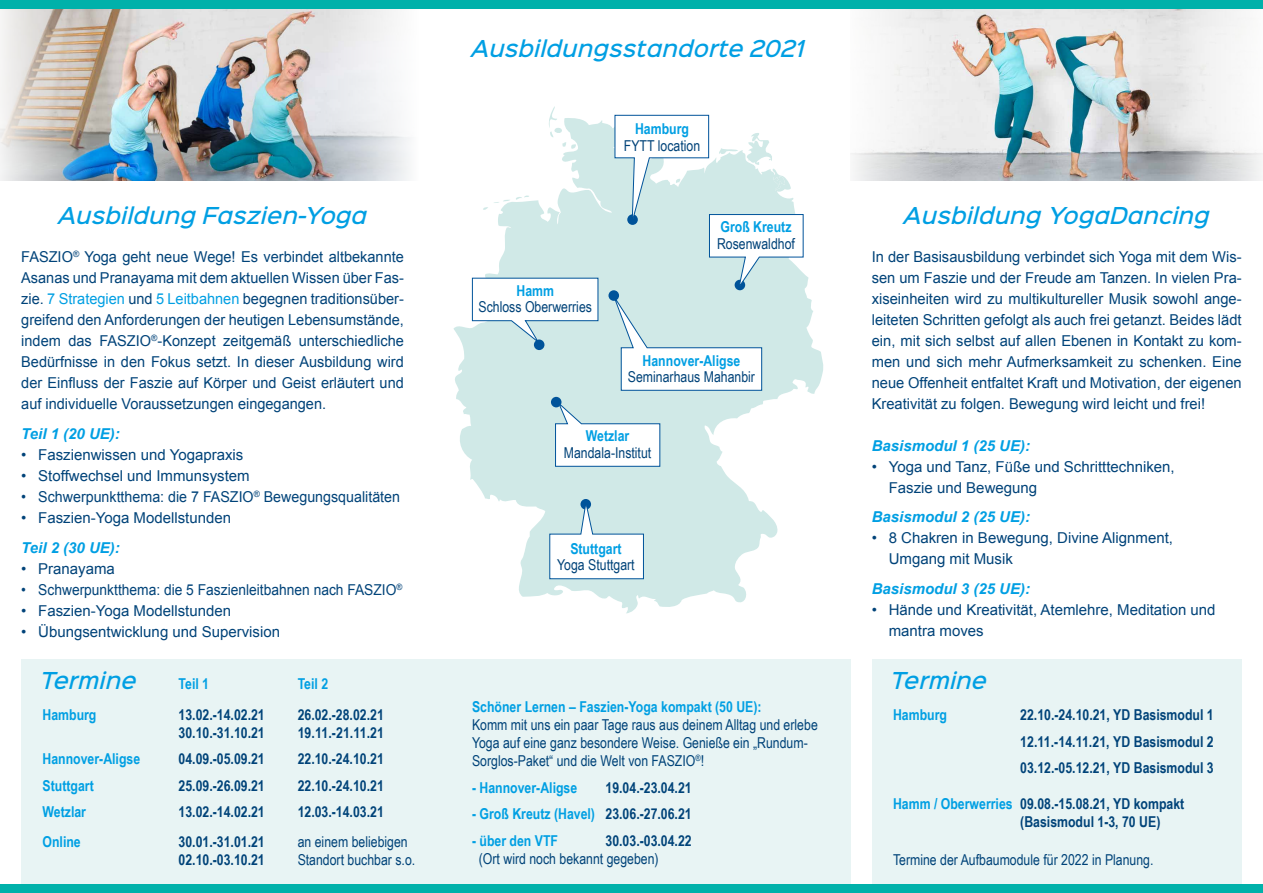
<style>
.page{position:relative;width:1263px;height:893px;background:#fff}
.page>*{position:absolute;margin:0;border:0;box-sizing:border-box;transform-origin:0 0}
.t1{font:italic 500 21px "Sinkin Sans 500";color:#009fe3}
.t2{font:15px/21px "Arial";color:#004379}
.t3{font:700 15px/26.5px "Arial Narrow";color:#004379;text-align:justify}
.t4{font:15px/18px "Arial Narrow";color:#004379}
.t5{font:700 15px "Arial Narrow";color:#009fe3}
.t6{font:italic 700 15px "Arial";color:#009fe3}
.t7{font:15px "Arial";color:#004379;scale:.92 1}
.t8{font:15px "Arial";color:#004379;scale:.95 1}
.s1{color:#009fe3}
.s2{color:#004379}
</style>
<div class="page">
<svg style="left:453px;top:118px;width:371px;height:495px;fill:#d0e9e7"></svg>
<svg style="left:546px;top:106px;width:30px;height:43px"></svg>
<svg style="left:483px;top:195px;width:46px;height:16px"></svg>
<svg style="left:608px;top:290px;width:11px;height:11px"></svg>
<div style="left:580px;top:499px;width:11px;height:10px;background:#00539a;border-radius:50%"></div>
<div style="left:551px;top:397px;width:10px;height:10px;background:#00539a;border-radius:50%"></div>
<div style="left:534px;top:339px;width:10px;height:11px;background:#00539a;border-radius:50%"></div>
<img style="left:104px;top:9px;width:204px;height:172px">
<img style="left:0;top:9px;width:104px;height:172px">
<svg style="left:308px;top:9px;width:102px;height:172px"></svg>
<img style="left:957px;top:9px;width:204px;height:172px">
<svg style="left:851px;top:9px;width:106px;height:172px;fill:#f1f1f1"></svg>
<svg style="left:1161px;top:9px;width:102px;height:172px;fill:#efefef"></svg>
<div style="left:872px;top:659px;width:370px;height:225px;background:#e8f4f4"></div>
<div style="left:21px;top:659px;width:829px;height:225px;background:#e8f4f4"></div>
<div style="left:0;top:0;width:1263px;height:9px;background:#00b1aa"></div>
<div style="left:0;top:884px;width:1263px;height:9px;background:#00b1aa"></div>
<svg style="left:472px;top:277px;width:127px;height:68px"></svg>
<svg style="left:549px;top:501px;width:95px;height:78px"></svg>
<svg style="left:611px;top:115px;width:193px;height:276px"></svg>
<svg style="left:555px;top:401px;width:106px;height:66px"></svg>
<h1 class="t1" style="left:58px;top:197px;width:311px">Ausbildung Faszien-Yoga</h1>
<p class="t2" style="left:21px;top:246px;width:384px;text-align:justify">FASZIO<sup>®</sup> Yoga geht neue Wege! Es verbindet altbekannte Asanas und Pranayama mit dem aktuellen Wissen über Fas&shy;zie. <span class="s1">7 Strategien</span> und <span class="s1">5 Leitbahnen</span> begegnen traditionsüber&shy;greifend den Anforderungen der heutigen Lebensumstände, indem das FASZIO<sup>®</sup>-Konzept zeitgemäß unterschiedliche Bedürfnisse in den Fokus setzt. In dieser Ausbildung wird der Einfluss der Faszie auf Körper und Geist erläutert und auf individuelle Voraussetzungen eingegangen.</p>
<p class="t6" style="left:21px;top:423px;width:100px">Teil 1 (20 UE):</p>
<p class="t2" style="left:21px;top:444px;width:224px">• Faszienwissen und Yogapraxis</p>
<p class="t2" style="left:21px;top:465px;width:230px">• Stoffwechsel und Immunsystem</p>
<p class="t8" style="left:21px;top:487px;width:400px">• Schwerpunktthema: die 7 FASZIO<sup>®</sup> Bewegungsqualitäten</p>
<p class="t2" style="left:21px;top:507px;width:211px">• Faszien-Yoga Modellstunden</p>
<p class="t6" style="left:21px;top:537px;width:100px">Teil 2 (30 UE):</p>
<p class="t2" style="left:21px;top:558px;width:95px">• Pranayama</p>
<p class="t7" style="left:21px;top:579px;width:416px">• Schwerpunktthema: die 5 Faszienleitbahnen nach FASZIO<sup>®</sup></p>
<p class="t2" style="left:21px;top:600px;width:211px">• Faszien-Yoga Modellstunden</p>
<p class="t2" style="left:21px;top:621px;width:260px">• Übungsentwicklung und Supervision</p>
<h1 class="t1" style="left:40px;top:662px;width:98px">Termine</h1>
<p class="t5" style="left:179px;top:672px;width:32px">Teil 1</p>
<p class="t5" style="left:298px;top:672px;width:32px">Teil 2</p>
<p class="t5" style="left:43px;top:703px;width:55px">Hamburg</p>
<p class="t3" style="left:179px;top:700px;width:88px">13.02.-14.02.21</p>
<p class="t3" style="left:298px;top:700px;width:88px">26.02.-28.02.21</p>
<p class="t3" style="left:179px;top:718px;width:88px">30.10.-31.10.21</p>
<p class="t3" style="left:298px;top:718px;width:88px">19.11.-21.11.21</p>
<p class="t5" style="left:43px;top:747px;width:99px">Hannover-Aligse</p>
<p class="t3" style="left:179px;top:745px;width:88px">04.09.-05.09.21</p>
<p class="t3" style="left:298px;top:745px;width:88px">22.10.-24.10.21</p>
<p class="t5" style="left:43px;top:774px;width:53px">Stuttgart</p>
<p class="t3" style="left:179px;top:771px;width:88px">25.09.-26.09.21</p>
<p class="t3" style="left:298px;top:771px;width:88px">22.10.-24.10.21</p>
<p class="t5" style="left:43px;top:800px;width:45px">Wetzlar</p>
<p class="t3" style="left:179px;top:798px;width:88px">13.02.-14.02.21</p>
<p class="t3" style="left:298px;top:798px;width:88px">12.03.-14.03.21</p>
<p class="t5" style="left:43px;top:830px;width:40px">Online</p>
<p class="t3" style="left:179px;top:827px;width:88px">30.01.-31.01.21</p>
<p class="t4" style="left:298px;top:832px;width:112px">an einem beliebigen</p>
<p class="t3" style="left:179px;top:845px;width:88px">02.10.-03.10.21</p>
<p class="t4" style="left:298px;top:850px;width:119px">Standort buchbar s.o.</p>
<h1 class="t1" style="left:471px;top:30px;width:335px">Ausbildungsstandorte 2021</h1>
<p class="t5" style="left:516px;top:279px;width:39px">Hamm</p>
<p class="t4" style="left:478px;top:298px;width:115px">Schloss Oberwerries</p>
<p class="t5" style="left:635px;top:117px;width:55px">Hamburg</p>
<p class="t4" style="left:624px;top:136px;width:78px">FYTT location</p>
<p class="t5" style="left:720px;top:215px;width:73px">Groß Kreutz</p>
<p class="t4" style="left:717px;top:234px;width:79px">Rosenwaldhof</p>
<p class="t5" style="left:643px;top:349px;width:99px">Hannover-Aligse</p>
<p class="t4" style="left:628px;top:367px;width:129px">Seminarhaus Mahanbir</p>
<p class="t5" style="left:586px;top:425px;width:45px">Wetzlar</p>
<p class="t4" style="left:564px;top:443px;width:89px">Mandala-Institut</p>
<p class="t5" style="left:570px;top:537px;width:53px">Stuttgart</p>
<p class="t4" style="left:557px;top:555px;width:79px">Yoga Stuttgart</p>
<p class="t5" style="left:472px;top:696px;width:291px">Schöner Lernen – Faszien-Yoga kompakt (50 UE):</p>
<p class="t4" style="left:472px;top:715px;width:347px">Komm mit uns ein paar Tage raus aus deinem Alltag und erlebe<br>Yoga auf eine ganz besondere Weise. Genieße ein „Rundum-<br>Sorglos-Paket“ und die Welt von FASZIO<sup>®</sup>!</p>
<p class="t5" style="left:472px;top:776px;width:107px">- Hannover-Aligse</p>
<p class="t3" style="left:605px;top:773px;width:88px">19.04.-23.04.21</p>
<p class="t5" style="left:472px;top:803px;width:221px">- Groß Kreutz (Havel) <span class="s2">23.06.-27.06.21</span></p>
<p class="t5" style="left:472px;top:829px;width:88px">- über den VTF</p>
<p class="t3" style="left:605px;top:827px;width:88px">30.03.-03.04.22</p>
<p class="t4" style="left:479px;top:849px;width:181px">(Ort wird noch bekannt gegeben)</p>
<h1 class="t1" style="left:903px;top:197px;width:308px">Ausbildung YogaDancing</h1>
<p class="t2" style="left:872px;top:246px;width:371px;text-align:justify">In der Basisausbildung verbindet sich Yoga mit dem Wis&shy;sen um Faszie und der Freude am Tanzen. In vielen Pra&shy;xiseinheiten wird zu multikultureller Musik sowohl ange&shy;leiteten Schritten gefolgt als auch frei getanzt. Beides lädt ein, mit sich selbst auf allen Ebenen in Kontakt zu kom&shy;men und sich mehr Aufmerksamkeit zu schenken. Eine neue Offenheit entfaltet Kraft und Motivation, der eigenen Kreativität zu folgen. Bewegung wird leicht und frei!</p>
<p class="t6" style="left:872px;top:436px;width:160px">Basismodul 1 (25 UE):</p>
<p class="t2" style="left:889px;top:456px;width:288px;text-indent:-17px">• Yoga und Tanz, Füße und Schritttechniken,<br>Faszie und Bewegung</p>
<p class="t6" style="left:872px;top:507px;width:160px">Basismodul 2 (25 UE):</p>
<p class="t2" style="left:889px;top:528px;width:286px;text-indent:-17px">• 8 Chakren in Bewegung, Divine Alignment,<br>Umgang mit Musik</p>
<p class="t6" style="left:872px;top:579px;width:160px">Basismodul 3 (25 UE):</p>
<p class="t2" style="left:889px;top:599px;width:328px;text-indent:-17px">• Hände und Kreativität, Atemlehre, Meditation und mantra moves</p>
<h1 class="t1" style="left:891px;top:663px;width:98px">Termine</h1>
<p class="t5" style="left:893px;top:703px;width:55px">Hamburg</p>
<p class="t3" style="left:1020px;top:701px;width:195px">22.10.-24.10.21, YD Basismodul 1<br>12.11.-14.11.21, YD Basismodul 2<br>03.12.-05.12.21, YD Basismodul 3</p>
<p class="t3" style="left:1020px;top:794px;width:166px;line-height:18px;text-indent:-127px"><span class="s1">Hamm / Oberwerries</span> 09.08.-15.08.21, YD kompakt (Basismodul 1-3, 70 UE)</p>
<p class="t4" style="left:893px;top:850px;width:262px">Termine der Aufbaumodule für 2022 in Planung.</p>
</div>
